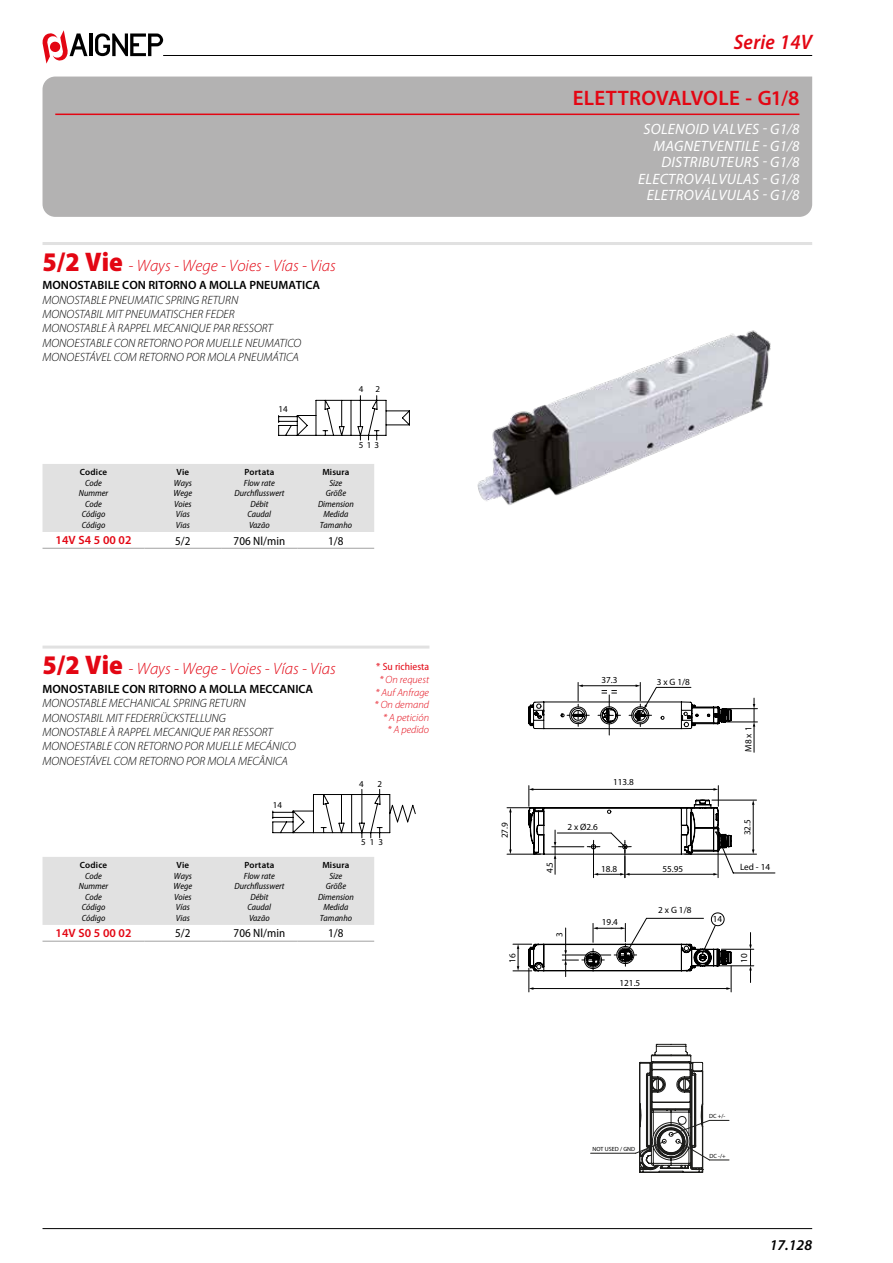
<style>
.page{position:relative;width:893px;height:1263px;background:#fff}
.page>*{position:absolute;margin:0;border:0;box-sizing:border-box;transform-origin:0 0}
.t1{font:600 21px "Myriad Pro";letter-spacing:.01em;color:#e30613}
.t2{font:italic 600 semi-condensed 21px "Myriad Pro";letter-spacing:.02em;color:#e30613}
.t3{font:italic 300 16.5px "Myriad Pro";color:#e30613}
.t4{font:italic 15px/16.5px "Myriad Pro";letter-spacing:.02em;color:#fff;text-align:right}
.t5{font:italic 600 15px "Myriad Pro";color:#000}
.t6{font:italic 300 12px/14.4px "Myriad Pro";color:#000}
.t7{font:600 12px "Myriad Pro";color:#000}
.t8{font:semi-condensed 12px "Myriad Pro";color:#000}
.t9{font:600 12px "Myriad Pro";color:#e30613}
.t10{font:italic 300 10.5px/12.6px "Myriad Pro";color:#e30613;text-align:right}
.t11{font:semi-condensed 10.5px "Myriad Pro";color:#e30613}
.t12{font:9.15px "Myriad Pro";color:#000}
.t13{font:italic semi-condensed 9px/10.5px "Myriad Pro";color:#000;text-align:center}
.t14{font:600 9px "Myriad Pro";letter-spacing:.02em;color:#000}
.t15{font:300 condensed 9px "Helvetica Neue LT Std";letter-spacing:.37em;color:#000}
.t16{font:6px "Myriad Pro";color:#000}
.s1{font-weight:900;font-style:normal;font-stretch:semi-condensed;font-size:27px}
</style>
<div class="page">
<hr style="left:90px;top:33px;width:3px;height:23px;background:#000">
<svg style="left:95px;top:33px;width:68px;height:23px"></svg>
<svg style="left:42px;top:30px;width:46px;height:34px"></svg>
<hr style="left:43px;top:1228px;width:769px;height:1px;background:#000">
<hr style="left:163px;top:55px;width:649px;height:1px;background:#000">
<hr style="left:43px;top:242px;width:769px;height:3px;background:#e1e1e1">
<hr style="left:43px;top:646px;width:386px;height:3px;background:#e1e1e1">
<div style="left:43px;top:77px;width:769px;height:140px;background:#b3b2b2"></div>
<hr style="left:55px;top:114px;width:744px;height:1px;background:#e30613">
<svg style="left:753px;top:698px;width:2px;height:54px"></svg>
<hr style="left:726px;top:708px;width:31px;height:1px;background:#000">
<hr style="left:727px;top:722px;width:30px;height:1px;background:#000">
<hr style="left:507px;top:854px;width:33px;height:1px;background:#000">
<hr style="left:507px;top:807px;width:33px;height:1px;background:#000">
<svg style="left:509px;top:786px;width:266px;height:206px"></svg>
<svg style="left:528px;top:682px;width:204px;height:53px"></svg>
<hr style="left:591px;top:1153px;width:45px;height:1px;background:#1d1d1b">
<svg style="left:635px;top:1044px;width:94px;height:129px"></svg>
<svg style="left:278px;top:395px;width:132px;height:45px"></svg>
<div style="left:43px;top:464px;width:331px;height:68px;background:#e1e1e1"></div>
<hr style="left:221px;top:548px;width:77px;height:1px;background:#a1a1a1">
<hr style="left:43px;top:548px;width:102px;height:1px;background:#a1a1a1">
<hr style="left:145px;top:548px;width:76px;height:1px;background:#a1a1a1">
<hr style="left:298px;top:548px;width:76px;height:1px;background:#a1a1a1">
<svg style="left:272px;top:789px;width:144px;height:49px"></svg>
<div style="left:43px;top:857px;width:331px;height:68px;background:#e1e1e1"></div>
<hr style="left:221px;top:941px;width:77px;height:1px;background:#a1a1a1">
<hr style="left:43px;top:941px;width:102px;height:1px;background:#a1a1a1">
<hr style="left:145px;top:941px;width:76px;height:1px;background:#a1a1a1">
<hr style="left:298px;top:941px;width:76px;height:1px;background:#a1a1a1">
<img style="left:477px;top:330px;width:294px;height:175px">
<h2 class="t3" style="left:43px;top:256px;width:295px"><span class="s1">5/2 Vie</span> - Ways - Wege - Voies - Vías - Vias</h2>
<p class="t7" style="left:43px;top:277px;width:279px">MONOSTABILE CON RITORNO A MOLLA PNEUMATICA</p>
<p class="t6" style="left:43px;top:293px;width:260px">MONOSTABLE PNEUMATIC SPRING RETURN MONOSTABIL MIT PNEUMATISCHER FEDER MONOSTABLE À RAPPEL MECANIQUE PAR RESSORT MONOESTABLE CON RETORNO POR MUELLE NEUMATICO MONOESTÁVEL COM RETORNO POR MOLA PNEUMÁTICA</p>
<p class="t15" style="left:279px;top:403px;width:11px">14</p>
<p class="t15" style="left:359px;top:384px;width:6px">4</p>
<p class="t15" style="left:376px;top:384px;width:6px">2</p>
<p class="t15" style="left:359px;top:439px;width:22px">513</p>
<p class="t14" style="left:80px;top:466px;width:29px">Codice</p>
<p class="t13" style="left:79px;top:477px;width:31px">Code<br>Nummer<br>Code<br>Código<br>Código</p>
<p class="t14" style="left:176px;top:466px;width:14px">Vie</p>
<p class="t13" style="left:173px;top:478px;width:20px;text-align:left">Ways<br>Wege<br>Voies<br>Vías<br>Vias</p>
<p class="t14" style="left:244px;top:466px;width:31px">Portata</p>
<p class="t13" style="left:234px;top:478px;width:52px">Flow rate<br>Durchflusswert<br>Débit<br>Caudal<br>Vazão</p>
<p class="t14" style="left:322px;top:466px;width:29px">Misura</p>
<p class="t13" style="left:318px;top:478px;width:37px">Size<br>Größe<br>Dimension<br>Medida<br>Tamanho</p>
<p class="t9" style="left:56px;top:532px;width:77px">14V S4 5 00 02</p>
<p class="t8" style="left:175px;top:534px;width:17px">5/2</p>
<p class="t8" style="left:234px;top:534px;width:53px">706 Nl/min</p>
<p class="t8" style="left:328px;top:534px;width:17px">1/8</p>
<h2 class="t3" style="left:43px;top:660px;width:295px"><span class="s1">5/2 Vie</span> - Ways - Wege - Voies - Vías - Vias</h2>
<p class="t7" style="left:43px;top:681px;width:272px">MONOSTABILE CON RITORNO A MOLLA MECCANICA</p>
<p class="t6" style="left:43px;top:696px;width:255px">MONOSTABLE MECHANICAL SPRING RETURN MONOSTABIL MIT FEDERRÜCKSTELLUNG<br>MONOSTABLE À RAPPEL MECANIQUE PAR RESSORT MONOESTABLE CON RETORNO POR MUELLE MECÁNICO MONOESTÁVEL COM RETORNO POR MOLA MECÂNICA</p>
<p class="t15" style="left:273px;top:799px;width:11px">14</p>
<p class="t11" style="left:376px;top:661px;width:54px">* Su richiesta</p>
<p class="t10" style="left:375px;top:673px;width:56px">* On request * Auf Anfrage * On demand * A petición<br>* A pedido</p>
<p class="t15" style="left:359px;top:779px;width:6px">4</p>
<p class="t15" style="left:377px;top:779px;width:6px">2</p>
<p class="t15" style="left:361px;top:837px;width:23px">513</p>
<p class="t14" style="left:80px;top:859px;width:29px">Codice</p>
<p class="t13" style="left:79px;top:870px;width:31px">Code<br>Nummer<br>Code<br>Código<br>Código</p>
<p class="t14" style="left:176px;top:859px;width:14px">Vie</p>
<p class="t13" style="left:173px;top:870px;width:20px;text-align:left">Ways<br>Wege<br>Voies<br>Vías<br>Vias</p>
<p class="t14" style="left:244px;top:859px;width:31px">Portata</p>
<p class="t13" style="left:234px;top:870px;width:52px">Flow rate<br>Durchflusswert<br>Débit<br>Caudal<br>Vazão</p>
<p class="t14" style="left:322px;top:859px;width:29px">Misura</p>
<p class="t13" style="left:318px;top:870px;width:37px">Size<br>Größe<br>Dimension<br>Medida<br>Tamanho</p>
<p class="t9" style="left:56px;top:925px;width:77px">14V S0 5 00 02</p>
<p class="t8" style="left:175px;top:927px;width:17px">5/2</p>
<p class="t8" style="left:234px;top:927px;width:53px">706 Nl/min</p>
<p class="t8" style="left:328px;top:927px;width:17px">1/8</p>
<h1 class="t2" style="left:734px;top:31px;width:80px">Serie 14V</h1>
<h1 class="t1" style="left:573px;top:85px;width:228px">ELETTROVALVOLE - G1/8</h1>
<p class="t4" style="left:638px;top:121px;width:163px">SOLENOID VALVES - G1/8<br>MAGNETVENTILE - G1/8<br>DISTRIBUTEURS - G1/8<br>ELECTROVALVULAS - G1/8<br>ELETROVÁLVULAS - G1/8</p>
<p class="t12" style="left:602px;top:675px;width:18px">37.3</p>
<p class="t12" style="left:657px;top:676px;width:35px">3 x G 1/8</p>
<p class="t12" style="left:499px;top:838px;width:18px;rotate:-90deg">27.9</p>
<p class="t12" style="left:567px;top:821px;width:32px">2 x Ø2.6</p>
<p class="t12" style="left:613px;top:777px;width:22px">113.8</p>
<p class="t12" style="left:743px;top:752px;width:26px;rotate:-90deg">M8 x 1</p>
<p class="t12" style="left:742px;top:835px;width:18px;rotate:-90deg">32.5</p>
<p class="t12" style="left:507px;top:963px;width:11px;rotate:-90deg">16</p>
<p class="t12" style="left:544px;top:873px;width:13px;rotate:-90deg">4.5</p>
<p class="t12" style="left:554px;top:937px;width:6px;rotate:-90deg">3</p>
<p class="t12" style="left:601px;top:863px;width:18px">18.8</p>
<p class="t12" style="left:662px;top:863px;width:22px">55.95</p>
<p class="t12" style="left:740px;top:861px;width:32px">Led - 14</p>
<p class="t12" style="left:602px;top:916px;width:18px">19.4</p>
<p class="t12" style="left:658px;top:904px;width:35px">2 x G 1/8</p>
<p class="t12" style="left:620px;top:977px;width:22px">121.5</p>
<p class="t12" style="left:713px;top:913px;width:11px">14</p>
<p class="t12" style="left:738px;top:962px;width:11px;rotate:-90deg">10</p>
<p class="t16" style="left:592px;top:1145px;width:44px">NOT USED / GND</p>
<p class="t16" style="left:709px;top:1112px;width:18px">DC +/-</p>
<p class="t16" style="left:709px;top:1152px;width:18px">DC -/+</p>
<p class="t5" style="left:770px;top:1235px;width:44px">17.128</p>
</div>
